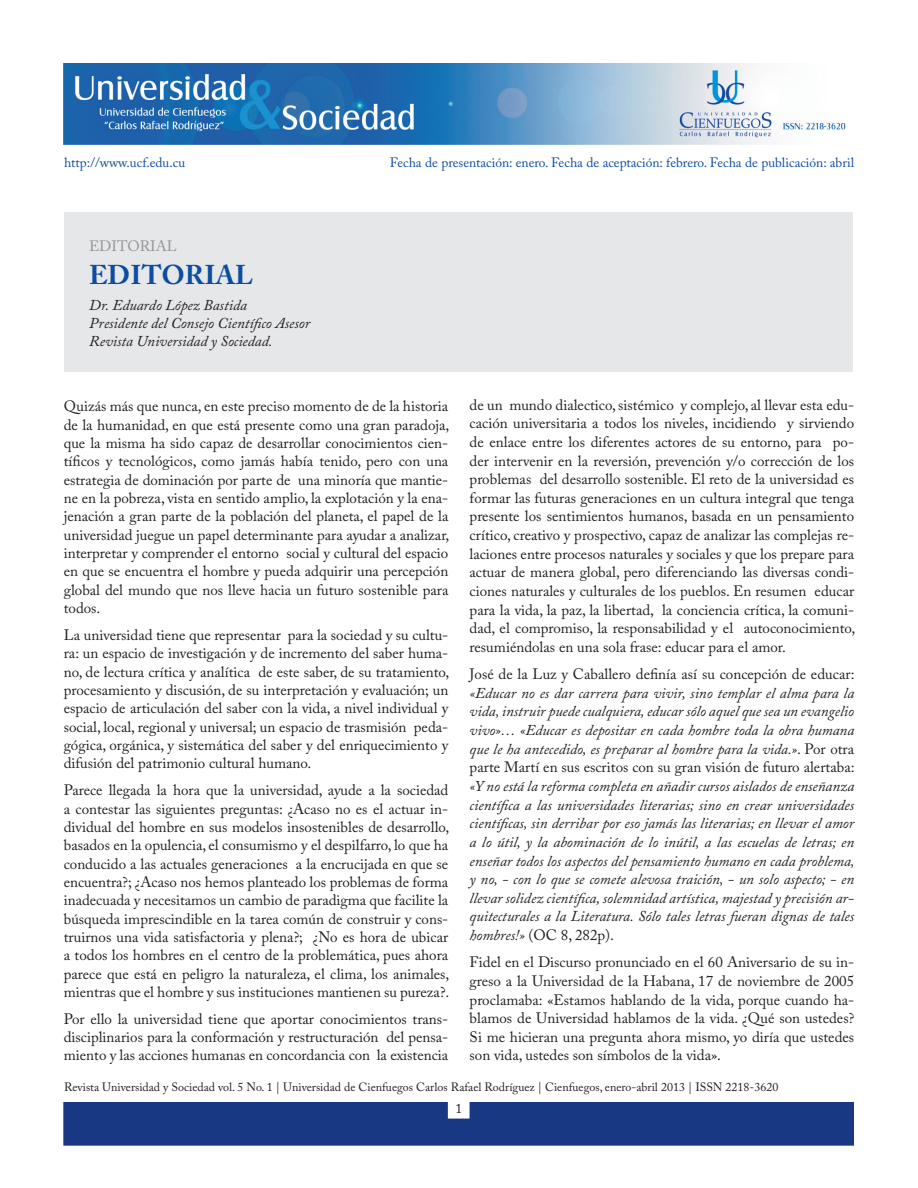
<style>
.page{position:relative;width:918px;height:1188px;background:#fff}
.page>*{position:absolute;margin:0;border:0;box-sizing:border-box;transform-origin:0 0}
.titulo{font:700 27px "Adobe Caslon Pro";color:#0d4da1}
.texto{font:15px/18.3px "Adobe Caslon Pro";color:#231f20;text-align:justify}
.texto-2{font:italic 15px/18.6px "Adobe Caslon Pro";color:#231f20;text-align:justify}
.nombre_de_autor{font:italic 15px "Adobe Caslon Pro";color:#231f20}
.t1{font:15px "Adobe Caslon Pro";color:#939598}
.t2{font:13.5px "Adobe Caslon Pro";color:#0d4da1}
.t3{font:13.5px "Adobe Caslon Pro";color:#231f20}
.t4{font:12px "Adobe Caslon Pro";color:#231f20}
.s1{font-style:normal}
</style>
<div class="page">
<img style="left:64px;top:64px;width:782px;height:80px">
<div style="left:64px;top:1103px;width:790px;height:42px;background:#183884"></div>
<div style="left:64px;top:213px;width:789px;height:159px;background:#e6e7e9"></div>
<p class="t2" style="left:64px;top:155px;width:123px">http://www.ucf.edu.cu</p>
<p class="t1" style="left:89px;top:237px;width:89px">EDITORIAL</p>
<p class="titulo" style="left:89px;top:259px;width:165px">EDITORIAL</p>
<p class="nombre_de_autor" style="left:89px;top:296px;width:159px">Dr. Eduardo López Bastida</p>
<p class="nombre_de_autor" style="left:89px;top:314px;width:222px">Presidente del Consejo Científico Asesor</p>
<p class="nombre_de_autor" style="left:89px;top:332px;width:185px">Revista Universidad y Sociedad.</p>
<p class="t2" style="left:390px;top:155px;width:466px">Fecha de presentación: enero. Fecha de aceptación: febrero. Fecha de publicación: abril</p>
<p class="texto" style="left:64px;top:397px;width:387px">Quizás más que nunca, en este preciso momento de de la historia de la humanidad, en que está presente como una gran paradoja, que la misma ha sido capaz de desarrollar conocimientos cien&shy;tíficos y tecnológicos, como jamás había tenido, pero con una estrategia de dominación por parte de una minoría que mantie&shy;ne en la pobreza, vista en sentido amplio, la explotación y la ena&shy;jenación a gran parte de la población del planeta, el papel de la universidad juegue un papel determinante para ayudar a analizar, interpretar y comprender el entorno social y cultural del espacio en que se encuentra el hombre y pueda adquirir una percepción global del mundo que nos lleve hacia un futuro sostenible para todos.</p>
<p class="texto" style="left:64px;top:626px;width:387px">La universidad tiene que representar para la sociedad y su cultu&shy;ra: un espacio de investigación y de incremento del saber huma&shy;no, de lectura crítica y analítica de este saber, de su tratamiento, procesamiento y discusión, de su interpretación y evaluación; un espacio de articulación del saber con la vida, a nivel individual y social, local, regional y universal; un espacio de trasmisión peda&shy;gógica, orgánica, y sistemática del saber y del enriquecimiento y difusión del patrimonio cultural humano.</p>
<p class="texto" style="left:64px;top:781px;width:387px">Parece llegada la hora que la universidad, ayude a la sociedad a contestar las siguientes preguntas: ¿Acaso no es el actuar in&shy;dividual del hombre en sus modelos insostenibles de desarrollo, basados en la opulencia, el consumismo y el despilfarro, lo que ha conducido a las actuales generaciones a la encrucijada en que se encuentra?; ¿Acaso nos hemos planteado los problemas de forma inadecuada y necesitamos un cambio de paradigma que facilite la búsqueda imprescindible en la tarea común de construir y cons&shy;truirnos una vida satisfactoria y plena?; ¿No es hora de ubicar a todos los hombres en el centro de la problemática, pues ahora parece que está en peligro la naturaleza, el clima, los animales, mientras que el hombre y sus instituciones mantienen su pureza?.</p>
<p class="texto" style="left:64px;top:1009px;width:386px">Por ello la universidad tiene que aportar conocimientos trans&shy;disciplinarios para la conformación y restructuración del pensa&shy;miento y las acciones humanas en concordancia con la existencia</p>
<p class="texto" style="left:470px;top:395px;width:387px">de un mundo dialectico, sistémico y complejo, al llevar esta edu&shy;cación universitaria a todos los niveles, incidiendo y sirviendo de enlace entre los diferentes actores de su entorno, para po&shy;der intervenir en la reversión, prevención y/o corrección de los problemas del desarrollo sostenible. El reto de la universidad es formar las futuras generaciones en un cultura integral que tenga presente los sentimientos humanos, basada en un pensamiento crítico, creativo y prospectivo, capaz de analizar las complejas re&shy;laciones entre procesos naturales y sociales y que los prepare para actuar de manera global, pero diferenciando las diversas condi&shy;ciones naturales y culturales de los pueblos. En resumen educar para la vida, la paz, la libertad, la conciencia crítica, la comuni&shy;dad, el compromiso, la responsabilidad y el autoconocimiento, resumiéndolas en una sola frase: educar para el amor.</p>
<p class="texto-2" style="left:470px;top:665px;width:387px"><span class="s1">José de la Luz y Caballero definía así su concepción de educar: </span>«Educar no es dar carrera para vivir, sino templar el alma para la vida, instruir puede cualquiera, educar sólo aquel que sea un evangelio vivo»… «Educar es depositar en cada hombre toda la obra humana que le ha antecedido, es preparar al hombre para la vida.»<span class="s1">. Por otra parte Martí en sus escritos con su gran visión de futuro alertaba: </span>«Y no está la reforma completa en añadir cursos aislados de enseñanza científica a las universidades literarias; sino en crear universidades científicas, sin derribar por eso jamás las literarias; en llevar el amor a lo útil, y la abominación de lo inútil, a las escuelas de letras; en enseñar todos los aspectos del pensamiento humano en cada problema, y no, - con lo que se comete alevosa traición, - un solo aspecto; - en llevar solidez científica, solemnidad artística, majestad y precisión ar&shy;quitecturales a la Literatura. Sólo tales letras fueran dignas de tales hombres!» <span class="s1">(OC 8, 282p).</span></p>
<p class="texto" style="left:470px;top:953px;width:386px">Fidel en el Discurso pronunciado en el 60 Aniversario de su in&shy;greso a la Universidad de la Habana, 17 de noviembre de 2005 proclamaba: «Estamos hablando de la vida, porque cuando ha&shy;blamos de Universidad hablamos de la vida. ¿Qué son ustedes?<br>Si me hicieran una pregunta ahora mismo, yo diría que ustedes son vida, ustedes son símbolos de la vida».</p>
<p class="t4" style="left:64px;top:1079px;width:716px">Revista Universidad y Sociedad vol. 5 No. 1 | Universidad de Cienfuegos Carlos Rafael Rodríguez | Cienfuegos, enero-abril 2013 | ISSN 2218-3620</p>
<p class="t3" style="left:456px;top:1100px;width:8px">1</p>
</div>
